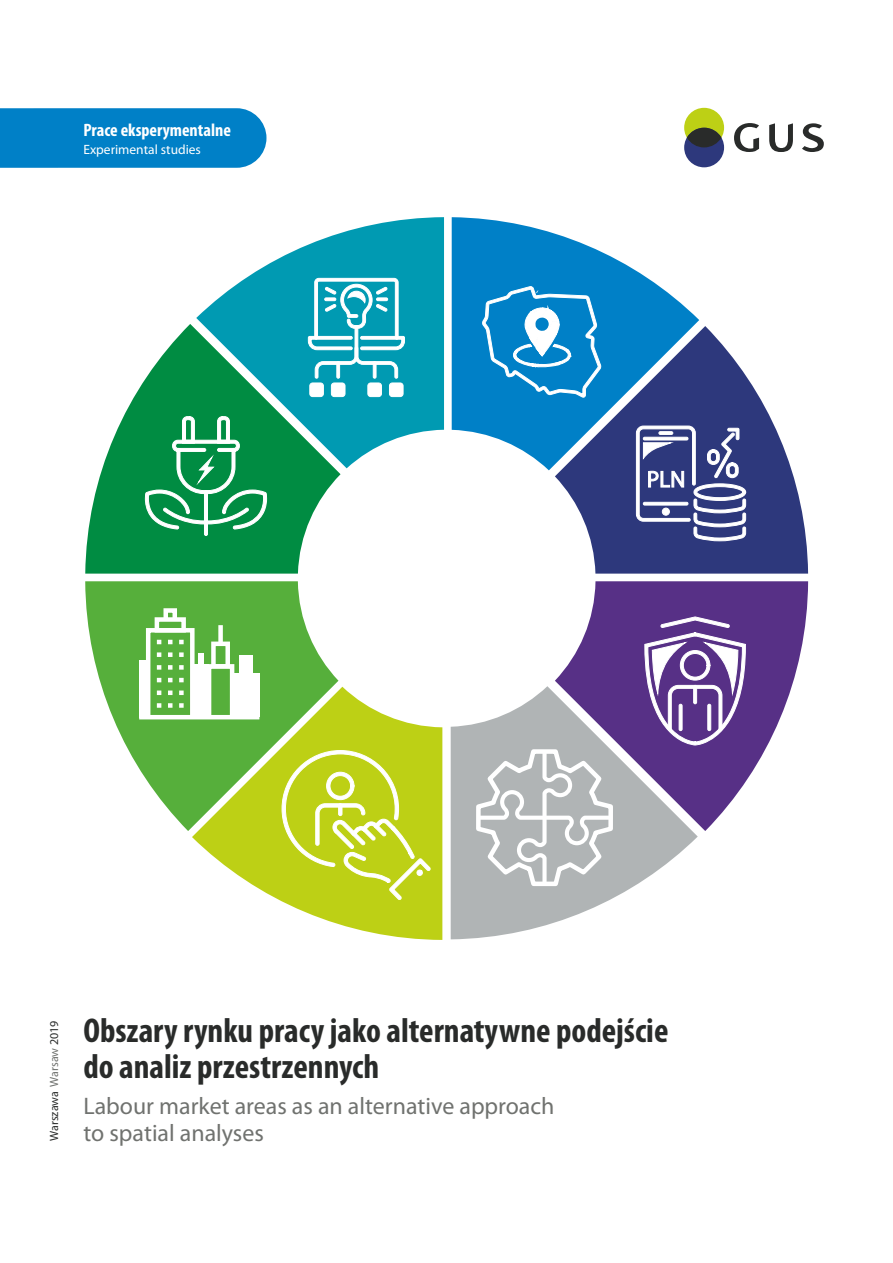
<style>
.page{position:relative;width:893px;height:1263px;background:#fff}
.page>*{position:absolute;margin:0;border:0;box-sizing:border-box;transform-origin:0 0}
.t1{font:700 condensed 34.5px/36px "Myriad Pro";color:#292b2a}
.t2{font:24px/27px "Myriad Pro";color:#70726f}
.t3{font:700 condensed 18px "Myriad Pro";color:#fff}
.t4{font:13.5px "Myriad Pro";color:#fff}
.t5{font:12px "Myriad Pro";color:#292b2a}
.s1{color:#70726f}
</style>
<div class="page">
<div style="left:0;top:108px;width:266px;height:60px;background:#0080c7"></div>
<svg style="left:555px;top:326px;width:253px;height:248px;fill:#2d387c"></svg>
<svg style="left:452px;top:217px;width:247px;height:253px;fill:#0080c7"></svg>
<svg style="left:85px;top:581px;width:253px;height:250px;fill:#56af3b"></svg>
<svg style="left:192px;top:687px;width:250px;height:253px"></svg>
<svg style="left:555px;top:581px;width:253px;height:250px;fill:#573086"></svg>
<svg style="left:196px;top:217px;width:248px;height:251px;fill:#009ab2"></svg>
<svg style="left:85px;top:324px;width:255px;height:250px;fill:#008c42"></svg>
<svg style="left:451px;top:686px;width:247px;height:253px;fill:#b0b4b5"></svg>
<svg style="left:281px;top:750px;width:150px;height:151px;background:#c6d637"></svg>
<div style="left:139px;top:660px;width:9px;height:57px;background:#fff"></div>
<div style="left:232px;top:674px;width:27px;height:43px;background:#fff"></div>
<div style="left:239px;top:655px;width:13px;height:19px;background:#fff"></div>
<div style="left:198px;top:653px;width:6px;height:11px;background:#fff"></div>
<div style="left:192px;top:664px;width:17px;height:53px;background:#fff"></div>
<div style="left:155px;top:617px;width:31px;height:16px;border:4px solid #fff"></div>
<div style="left:207px;top:664px;width:27px;height:55px;border:4px solid #fff"></div>
<div style="left:211px;top:642px;width:19px;height:27px;border:4px solid #fff"></div>
<div style="left:218px;top:625px;width:5px;height:19px;background:#fff"></div>
<div style="left:163px;top:608px;width:14px;height:14px;border:4px solid #fff"></div>
<svg style="left:157px;top:640px;width:4px;height:4px"></svg>
<svg style="left:168px;top:640px;width:4px;height:4px"></svg>
<svg style="left:179px;top:640px;width:5px;height:4px"></svg>
<svg style="left:157px;top:652px;width:4px;height:5px"></svg>
<svg style="left:168px;top:652px;width:4px;height:5px"></svg>
<svg style="left:179px;top:652px;width:5px;height:5px"></svg>
<svg style="left:157px;top:665px;width:4px;height:5px"></svg>
<svg style="left:168px;top:665px;width:4px;height:5px"></svg>
<svg style="left:179px;top:665px;width:5px;height:5px"></svg>
<svg style="left:157px;top:678px;width:4px;height:4px"></svg>
<svg style="left:168px;top:678px;width:4px;height:4px"></svg>
<svg style="left:179px;top:678px;width:5px;height:4px"></svg>
<svg style="left:157px;top:691px;width:4px;height:4px"></svg>
<svg style="left:168px;top:691px;width:4px;height:4px"></svg>
<svg style="left:179px;top:691px;width:5px;height:4px"></svg>
<svg style="left:157px;top:703px;width:4px;height:5px"></svg>
<svg style="left:168px;top:703px;width:4px;height:5px"></svg>
<svg style="left:179px;top:703px;width:5px;height:5px"></svg>
<div style="left:146px;top:628px;width:49px;height:91px;border:4px solid #fff"></div>
<hr style="left:139px;top:715px;width:120px;height:4px;background:#fff">
<div style="left:204px;top:490px;width:4px;height:46px;background:#fff;border:1px solid #fff;border-radius:2px"></div>
<svg style="left:145px;top:416px;width:122px;height:113px"></svg>
<div style="left:368px;top:383px;width:14px;height:14px;background:#fff;border:1px solid #fff;border-radius:3px"></div>
<div style="left:389px;top:383px;width:14px;height:14px;background:#fff;border:1px solid #fff;border-radius:3px"></div>
<div style="left:310px;top:383px;width:14px;height:14px;background:#fff;border:1px solid #fff;border-radius:3px"></div>
<div style="left:331px;top:383px;width:14px;height:14px;background:#fff;border:1px solid #fff;border-radius:3px"></div>
<svg style="left:308px;top:278px;width:97px;height:101px"></svg>
<div style="left:373px;top:361px;width:3px;height:17px;background:#fff;border:1px solid #fff"></div>
<div style="left:337px;top:361px;width:3px;height:17px;background:#fff;border:1px solid #fff"></div>
<svg style="left:636px;top:426px;width:110px;height:115px"></svg>
<svg style="left:644px;top:617px;width:102px;height:128px"></svg>
<svg style="left:482px;top:286px;width:119px;height:112px"></svg>
<svg style="left:734px;top:123px;width:90px;height:29px"></svg>
<div style="left:684px;top:108px;width:40px;height:39px;background:#bdd015;border-radius:50%"></div>
<div style="left:684px;top:128px;width:40px;height:39px;background:#2d387c;border-radius:50%"></div>
<div style="left:687px;top:128px;width:34px;height:19px;background:#292b2a;border-radius:50%"></div>
<svg style="left:474px;top:747px;width:141px;height:141px"></svg>
<p class="t3" style="left:83px;top:119px;width:149px">Prace eksperymentalne</p>
<p class="t4" style="left:83px;top:141px;width:119px">Experimental studies</p>
<p class="t5" style="left:47px;top:1141px;width:122px;rotate:-90deg">Warszawa <span class="s1">Warsaw</span> 2019</p>
<p class="t1" style="left:83px;top:1012px;width:586px">Obszary rynku pracy jako alternatywne podejście do analiz przestrzennych</p>
<p class="t2" style="left:83px;top:1092px;width:473px">Labour market areas as an alternative approach to spatial analyses</p>
</div>
